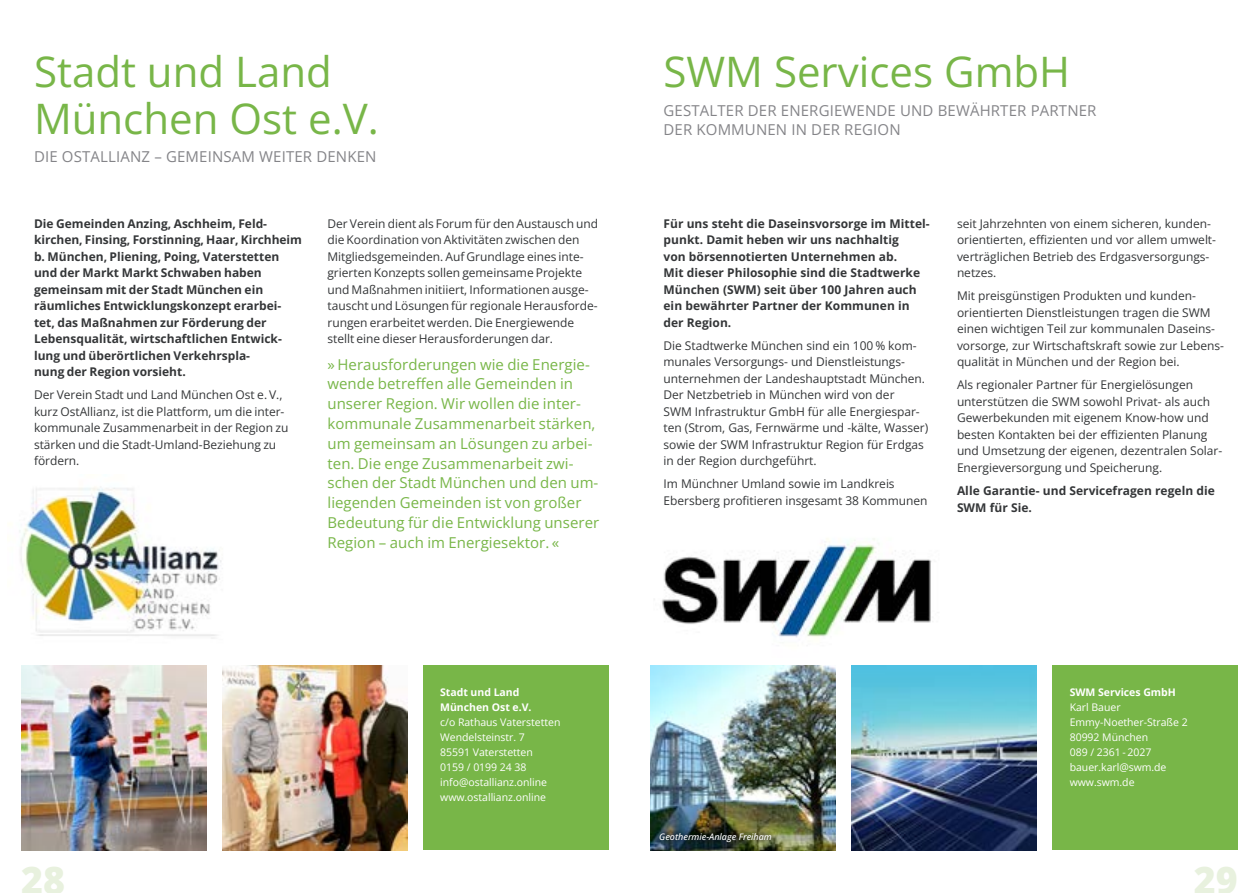
<style>
.page{position:relative;width:1259px;height:893px;background:#fff}
.page>*{position:absolute;margin:0;border:0;box-sizing:border-box;transform-origin:0 0}
.t1{font:42px/46.2px "Open Sans";color:#78b648}
.t2{font:800 37.5px "Open Sans";color:#e8f1de}
.t3{font:15px/19.8px "Open Sans";letter-spacing:.005em;color:#78b648}
.t4{font:15px/19.8px "Open Sans";letter-spacing:.01em;color:#848488}
.t5{font:12px/16.5px "Open Sans";letter-spacing:-.005em;color:#343638}
.t6{font:700 12px/16.5px "Open Sans";color:#343638}
.t7{font:10.5px/15px "Open Sans";letter-spacing:-.005em;color:#fff}
.t8{font:700 10.5px/15px "Open Sans";letter-spacing:-.005em;color:#fff}
.t9{font:italic 500 9px "Open Sans";letter-spacing:-.005em;color:#fff}
</style>
<div class="page">
<img style="left:19px;top:487px;width:202px;height:152px">
<img style="left:21px;top:665px;width:185px;height:185px">
<img style="left:222px;top:665px;width:185px;height:185px">
<div style="left:423px;top:665px;width:185px;height:185px;background:#78b648"></div>
<img style="left:662px;top:538px;width:270px;height:101px">
<img style="left:651px;top:665px;width:185px;height:185px">
<img style="left:851px;top:665px;width:185px;height:185px">
<div style="left:1052px;top:665px;width:185px;height:185px;background:#78b648"></div>
<img style="left:653px;top:826px;width:125px;height:22px">
<h1 class="t1" style="left:34px;top:48px;width:346px">Stadt und Land<br>München Ost e.V.</h1>
<p class="t4" style="left:34px;top:146px;width:344px">DIE OSTALLIANZ – GEMEINSAM WEITER DENKEN</p>
<p class="t6" style="left:34px;top:215px;width:269px">Die Gemeinden Anzing, Aschheim, Feld&shy;kirchen, Finsing, Forstinning, Haar, Kirchheim b. München, Pliening, Poing, Vaterstetten und der Markt Markt Schwaben haben gemeinsam mit der Stadt München ein räumliches Entwicklungskonzept erarbei&shy;tet, das Maßnahmen zur Förderung der Lebensqualität, wirtschaftlichen Entwick&shy;lung und überörtlichen Verkehrspla-<br>nung der Region vorsieht.</p>
<p class="t5" style="left:34px;top:386px;width:256px">Der Verein Stadt und Land München Ost e. V., kurz OstAllianz, ist die Plattform, um die inter&shy;kommunale Zusammenarbeit in der Region zu stärken und die Stadt-Umland-Beziehung zu fördern.</p>
<p class="t5" style="left:327px;top:215px;width:272px">Der Verein dient als Forum für den Austausch und die Koordination von Aktivitäten zwischen den Mitgliedsgemeinden. Auf Grundlage eines inte&shy;grierten Konzepts sollen gemeinsame Projekte und Maßnahmen initiiert, Informationen ausge&shy;tauscht und Lösungen für regionale Herausforde&shy;rungen erarbeitet werden. Die Energiewende stellt eine dieser Herausforderungen dar.</p>
<p class="t3" style="left:327px;top:354px;width:273px">» Herausforderungen wie die Energie&shy;wende betreffen alle Gemeinden in unserer Region. Wir wollen die inter&shy;kommunale Zusammenarbeit stärken, um gemeinsam an Lösungen zu arbei&shy;ten. Die enge Zusammenarbeit zwi&shy;schen der Stadt München und den um&shy;liegenden Gemeinden ist von großer Bedeutung für die Entwicklung unserer Region – auch im Energiesektor. «</p>
<p class="t8" style="left:440px;top:684px;width:93px">Stadt und Land<br>München Ost e.V.</p>
<p class="t7" style="left:440px;top:714px;width:122px">c/o Rathaus Vaterstetten<br>Wendelsteinstr. 7<br>85591 Vaterstetten<br>0159 / 0199 24 38 info@ostallianz.online www.ostallianz.online</p>
<h1 class="t1" style="left:663px;top:48px;width:408px">SWM Services GmbH</h1>
<p class="t4" style="left:663px;top:100px;width:434px">GESTALTER DER ENERGIEWENDE UND BEWÄHRTER PARTNER<br>DER KOMMUNEN IN DER REGION</p>
<p class="t6" style="left:663px;top:215px;width:268px">Für uns steht die Daseinsvorsorge im Mittel&shy;punkt. Damit heben wir uns nachhaltig<br>von börsennotierten Unternehmen ab.<br>Mit dieser Philosophie sind die Stadtwerke München (SWM) seit über 100 Jahren auch ein bewährter Partner der Kommunen in der Region.</p>
<p class="t5" style="left:663px;top:337px;width:266px">Die Stadtwerke München sind ein 100 % kom&shy;munales Versorgungs- und Dienstleistungs&shy;unternehmen der Landeshauptstadt München.<br>Der Netzbetrieb in München wird von der<br>SWM Infrastruktur GmbH für alle Energiespar&shy;ten (Strom, Gas, Fernwärme und -kälte, Wasser) sowie der SWM Infrastruktur Region für Erdgas in der Region durchgeführt.</p>
<p class="t5" style="left:663px;top:475px;width:265px">Im Münchner Umland sowie im Landkreis<br>Ebersberg profitieren insgesamt 38 Kommunen</p>
<p class="t5" style="left:957px;top:215px;width:260px">seit Jahrzehnten von einem sicheren, kunden&shy;orientierten, effizienten und vor allem umwelt&shy;verträglichen Betrieb des Erdgasversorgungs&shy;netzes.</p>
<p class="t5" style="left:957px;top:287px;width:269px">Mit preisgünstigen Produkten und kunden&shy;orientierten Dienstleistungen tragen die SWM einen wichtigen Teil zur kommunalen Daseins&shy;vorsorge, zur Wirtschaftskraft sowie zur Lebens&shy;qualität in München und der Region bei.</p>
<p class="t5" style="left:957px;top:376px;width:267px">Als regionaler Partner für Energielösungen unterstützen die SWM sowohl Privat- als auch Gewerbekunden mit eigenem Know-how und besten Kontakten bei der effizienten Planung und Umsetzung der eigenen, dezentralen Solar-Energieversorgung und Speicherung.</p>
<p class="t6" style="left:957px;top:482px;width:259px">Alle Garantie- und Servicefragen regeln die<br>SWM für Sie.</p>
<p class="t9" style="left:659px;top:830px;width:114px">Geothermie-Anlage Freiham</p>
<p class="t8" style="left:1069px;top:684px;width:108px">SWM Services GmbH</p>
<p class="t7" style="left:1069px;top:699px;width:119px">Karl Bauer<br>Emmy-Noether-Straße 2<br>80992 München<br>089 / 2361 - 2027 bauer.karl@swm.de www.swm.de</p>
<h2 class="t2" style="left:21px;top:855px;width:45px">28</h2>
<h2 class="t2" style="left:1193px;top:855px;width:45px">29</h2>
</div>
